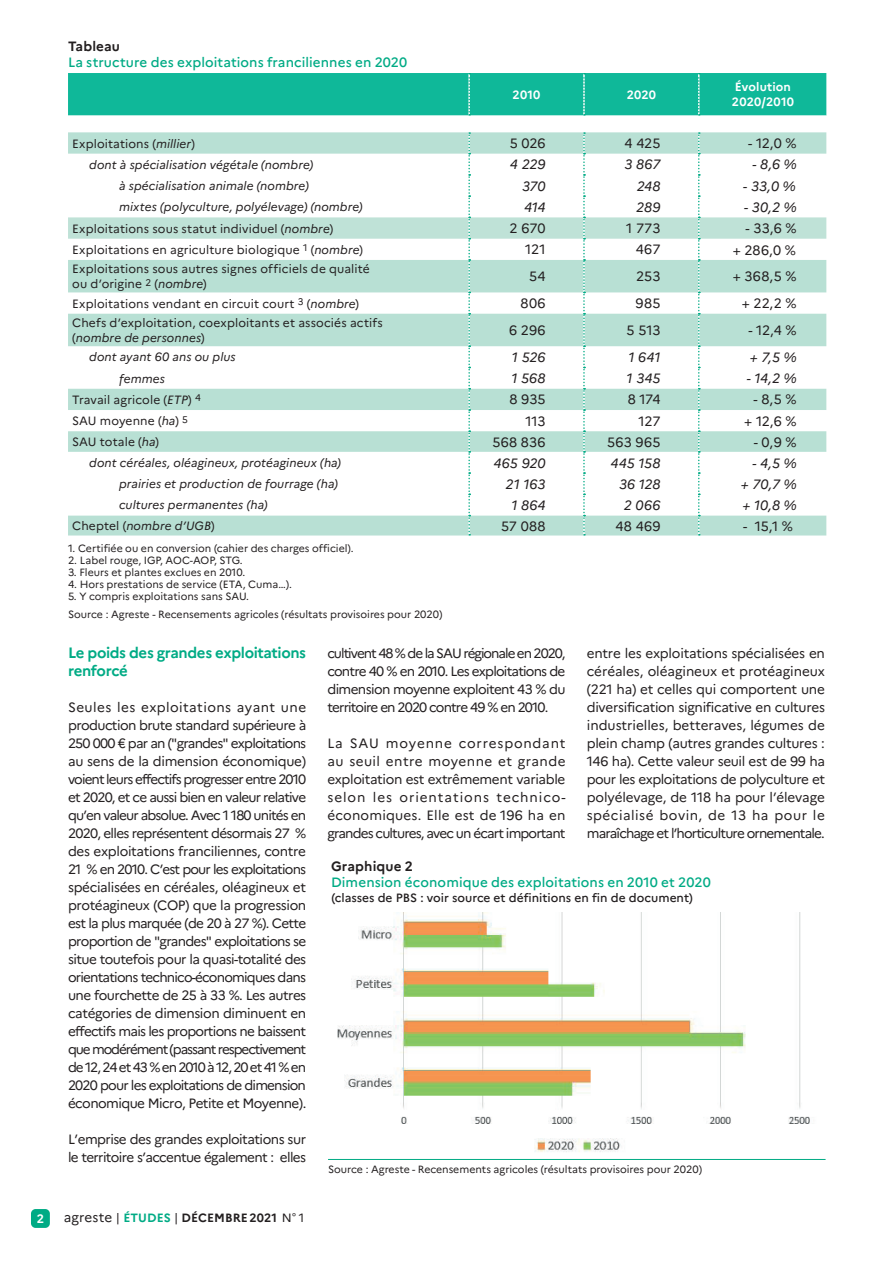
<style>
.page{position:relative;width:893px;height:1263px;background:#fff}
.page>*{position:absolute;margin:0;border:0;box-sizing:border-box;transform-origin:0 0}
.t1{font:700 15px/18px "Marianne";letter-spacing:-.025em;color:#00ab85}
.t2{font:13.5px/18px "Marianne";letter-spacing:-.045em;color:#231f20;text-align:justify}
.t3{font:italic 13.5px "Marianne";letter-spacing:-.005em;color:#231f20}
.t4{font:500 13.5px "Marianne";letter-spacing:.005em;color:#00ab85}
.t5{font:700 13.5px "Marianne";letter-spacing:.01em;color:#231f20}
.t6{font:700 12.15px "Marianne";color:#fff}
.t7{font:12px/15px "Marianne";letter-spacing:.01em;color:#231f20}
.t8{font:italic 12px "Marianne";letter-spacing:.005em;color:#231f20}
.t9{font:500 12px "Marianne";color:#231f20}
.t10{font:700 12px "Marianne";letter-spacing:.005em;color:#231f20}
.t11{font:700 12px/15px "Marianne";letter-spacing:.015em;color:#fff}
.t12{font:10.5px/18px "Marianne";color:#231f20}
.s1{font-style:italic}
.s2{font-style:normal}
.s3{font-weight:400;font-size:13.5px}
.s4{font-weight:400}
.s5{color:#00ab85}
</style>
<div class="page">
<div style="left:31px;top:1209px;width:19px;height:19px;background:#00ab85;border-radius:5px"></div>
<div style="left:68px;top:73px;width:758px;height:43px;background:#0fb899"></div>
<svg style="left:68px;top:132px;width:758px;height:403px"></svg>
<img style="left:337px;top:913px;width:473px;height:239px">
<hr style="left:328px;top:1159px;width:498px;height:1px;background:#00ab85">
<p class="t5" style="left:68px;top:37px;width:54px">Tableau</p>
<p class="t4" style="left:68px;top:54px;width:341px">La structure des exploitations franciliennes en 2020</p>
<p class="t11" style="left:513px;top:87px;width:29px">2010</p>
<p class="t11" style="left:627px;top:87px;width:31px">2020</p>
<p class="t11" style="left:732px;top:79px;width:63px">Évolution<br>2020/2010</p>
<p class="t7" style="left:72px;top:136px;width:124px">Exploitations (<span class="s1">millier</span>)</p>
<p class="t2" style="left:510px;top:134px;width:37px">5 026</p>
<p class="t2" style="left:625px;top:134px;width:37px">4 425</p>
<p class="t2" style="left:748px;top:134px;width:50px">- 12,0 %</p>
<p class="t8" style="left:89px;top:157px;width:225px">dont à spécialisation végétale (nombre)</p>
<p class="t3" style="left:510px;top:156px;width:37px">4 229</p>
<p class="t3" style="left:624px;top:156px;width:38px">3 867</p>
<p class="t3" style="left:752px;top:156px;width:46px">- 8,6 %</p>
<p class="t8" style="left:119px;top:178px;width:191px">à spécialisation animale (nombre)</p>
<p class="t3" style="left:522px;top:178px;width:25px">370</p>
<p class="t3" style="left:637px;top:178px;width:25px">248</p>
<p class="t3" style="left:743px;top:178px;width:54px">- 33,0 %</p>
<p class="t8" style="left:119px;top:200px;width:245px">mixtes (polyculture, polyélevage) (nombre)</p>
<p class="t3" style="left:524px;top:199px;width:23px">414</p>
<p class="t3" style="left:636px;top:199px;width:26px">289</p>
<p class="t3" style="left:744px;top:199px;width:54px">- 30,2 %</p>
<p class="t7" style="left:72px;top:221px;width:262px">Exploitations sous statut individuel (<span class="s1">nombre</span>)</p>
<p class="t2" style="left:510px;top:219px;width:38px">2 670</p>
<p class="t2" style="left:626px;top:219px;width:36px">1 773</p>
<p class="t2" style="left:746px;top:219px;width:52px">- 33,6 %</p>
<p class="t7" style="left:72px;top:242px;width:292px">Exploitations en agriculture biologique <sup>1</sup> (<span class="s1">nombre</span>)</p>
<p class="t2" style="left:525px;top:241px;width:22px">121</p>
<p class="t2" style="left:636px;top:241px;width:26px">467</p>
<p class="t2" style="left:733px;top:241px;width:65px">+ 286,0 %</p>
<p class="t7" style="left:72px;top:261px;width:299px">Exploitations sous autres signes officiels de qualité ou d’origine <sup>2</sup> (<span class="s1">nombre</span>)</p>
<p class="t2" style="left:529px;top:267px;width:18px">54</p>
<p class="t2" style="left:636px;top:267px;width:26px">253</p>
<p class="t2" style="left:733px;top:267px;width:65px">+ 368,5 %</p>
<p class="t7" style="left:72px;top:296px;width:288px">Exploitations vendant en circuit court <sup>3</sup> (<span class="s1">nombre</span>)</p>
<p class="t2" style="left:521px;top:294px;width:27px">806</p>
<p class="t2" style="left:636px;top:294px;width:26px">985</p>
<p class="t2" style="left:742px;top:294px;width:56px">+ 22,2 %</p>
<p class="t7" style="left:72px;top:315px;width:312px">Chefs d’exploitation, coexploitants et associés actifs (<span class="s1">nombre de personnes</span>)</p>
<p class="t2" style="left:509px;top:321px;width:38px">6 296</p>
<p class="t2" style="left:627px;top:321px;width:35px">5 513</p>
<p class="t2" style="left:748px;top:321px;width:50px">- 12,4 %</p>
<p class="t8" style="left:89px;top:350px;width:148px">dont ayant 60 ans ou plus</p>
<p class="t3" style="left:512px;top:349px;width:35px">1 526</p>
<p class="t3" style="left:629px;top:349px;width:33px">1 641</p>
<p class="t3" style="left:750px;top:349px;width:48px">+ 7,5 %</p>
<p class="t8" style="left:119px;top:371px;width:47px">femmes</p>
<p class="t3" style="left:512px;top:370px;width:36px">1 568</p>
<p class="t3" style="left:627px;top:370px;width:35px">1 345</p>
<p class="t3" style="left:747px;top:370px;width:51px">- 14,2 %</p>
<p class="t7" style="left:72px;top:392px;width:130px">Travail agricole (<span class="s1">ETP</span>) <sup>4</sup></p>
<p class="t2" style="left:509px;top:391px;width:38px">8 935</p>
<p class="t2" style="left:628px;top:391px;width:34px">8 174</p>
<p class="t2" style="left:753px;top:391px;width:45px">- 8,5 %</p>
<p class="t7" style="left:72px;top:413px;width:117px">SAU moyenne (<span class="s1">ha</span>) <sup>5</sup></p>
<p class="t2" style="left:525px;top:412px;width:22px">113</p>
<p class="t2" style="left:639px;top:412px;width:23px">127</p>
<p class="t2" style="left:744px;top:412px;width:54px">+ 12,6 %</p>
<p class="t7" style="left:72px;top:434px;width:88px">SAU totale (<span class="s1">ha</span>)</p>
<p class="t2" style="left:492px;top:433px;width:55px">568 836</p>
<p class="t2" style="left:607px;top:433px;width:55px">563 965</p>
<p class="t2" style="left:754px;top:433px;width:44px">- 0,9 %</p>
<p class="t8" style="left:89px;top:455px;width:253px">dont céréales, oléagineux, protéagineux (ha)</p>
<p class="t3" style="left:494px;top:454px;width:54px">465 920</p>
<p class="t3" style="left:611px;top:454px;width:51px">445 158</p>
<p class="t3" style="left:752px;top:454px;width:46px">- 4,5 %</p>
<p class="t8" style="left:119px;top:477px;width:220px">prairies et production de fourrage (ha)</p>
<p class="t3" style="left:506px;top:476px;width:42px">21 163</p>
<p class="t3" style="left:619px;top:476px;width:43px">36 128</p>
<p class="t3" style="left:741px;top:476px;width:57px">+ 70,7 %</p>
<p class="t8" style="left:119px;top:498px;width:150px">cultures permanentes (ha)</p>
<p class="t3" style="left:511px;top:497px;width:36px">1 864</p>
<p class="t3" style="left:624px;top:497px;width:38px">2 066</p>
<p class="t3" style="left:742px;top:497px;width:56px">+ 10,8 %</p>
<p class="t8" style="left:72px;top:518px;width:144px"><span class="s2">Cheptel (</span>nombre d’UGB<span class="s2">)</span></p>
<p class="t2" style="left:501px;top:517px;width:46px">57 088</p>
<p class="t2" style="left:616px;top:517px;width:46px">48 469</p>
<p class="t2" style="left:743px;top:517px;width:51px">- 15,1 %</p>
<p class="t12" style="left:68px;top:539px;width:287px">1. Certifiée ou en conversion (cahier des charges officiel).</p>
<p class="t12" style="left:68px;top:551px;width:176px">2. Label rouge, IGP, AOC-AOP, STG.</p>
<p class="t12" style="left:68px;top:563px;width:179px">3. Fleurs et plantes exclues en 2010.</p>
<p class="t12" style="left:68px;top:575px;width:225px">4. Hors prestations de service (ETA, Cuma…).</p>
<p class="t12" style="left:68px;top:587px;width:376px">5. Y compris exploitations sans SAU.<br>Source : Agreste - Recensements agricoles (résultats provisoires pour 2020)</p>
<p class="t1" style="left:68px;top:643px;width:240px">Le poids des grandes exploitations renforcé</p>
<p class="t2" style="left:68px;top:698px;width:240px">Seules les exploitations ayant une production brute standard supérieure à 250 000 € par an ("grandes" exploitations au sens de la dimension économique) voient leurs effectifs progresser entre 2010 et 2020, et ce aussi bien en valeur relative qu’en valeur absolue. Avec 1 180 unités en 2020, elles représentent désormais 27 % des exploitations franciliennes, contre 21 % en 2010. C’est pour les exploitations spécialisées en céréales, oléagineux et protéagineux (COP) que la progression est la plus marquée (de 20 à 27 %). Cette proportion de "grandes" exploitations se situe toutefois pour la quasi-totalité des orientations technico-économiques dans une fourchette de 25 à 33 %. Les autres catégories de dimension diminuent en effectifs mais les proportions ne baissent que modérément (passant respectivement de 12, 24 et 43 % en 2010 à 12, 20 et 41 % en 2020 pour les exploitations de dimension économique Micro, Petite et Moyenne).</p>
<p class="t2" style="left:68px;top:1130px;width:240px">L’emprise des grandes exploitations sur le territoire s’accentue également : elles</p>
<p class="t2" style="left:327px;top:644px;width:240px">cultivent 48 % de la SAU régionale en 2020, contre 40 % en 2010. Les exploitations de dimension moyenne exploitent 43 % du territoire en 2020 contre 49 % en 2010.</p>
<p class="t2" style="left:327px;top:734px;width:240px">La SAU moyenne correspondant au seuil entre moyenne et grande exploitation est extrêmement variable selon les orientations technico&shy;économiques. Elle est de 196 ha en grandes cultures, avec un écart important</p>
<p class="t2" style="left:587px;top:644px;width:240px">entre les exploitations spécialisées en céréales, oléagineux et protéagineux (221 ha) et celles qui comportent une diversification significative en cultures industrielles, betteraves, légumes de plein champ (autres grandes cultures :<br>146 ha). Cette valeur seuil est de 99 ha pour les exploitations de polyculture et polyélevage, de 118 ha pour l’élevage spécialisé bovin, de 13 ha pour le maraîchage et l’horticulture ornementale.</p>
<p class="t5" style="left:331px;top:858px;width:83px">Graphique 2</p>
<p class="t4" style="left:331px;top:874px;width:381px">Dimension économique des exploitations en 2010 et 2020</p>
<p class="t9" style="left:331px;top:890px;width:363px">(classes de PBS : voir source et définitions en fin de document)</p>
<p class="t12" style="left:328px;top:1160px;width:375px">Source : Agreste - Recensements agricoles (résultats provisoires pour 2020)</p>
<p class="t6" style="left:37px;top:1211px;width:9px">2</p>
<p class="t10" style="left:64px;top:1211px;width:242px"><span class="s3">agreste</span> <span class="s4">|</span> <span class="s5">ÉTUDES</span> <span class="s4">|</span> DÉCEMBRE2021 <span class="s4">N</span><sup>°</sup> <span class="s4">1</span></p>
</div>
